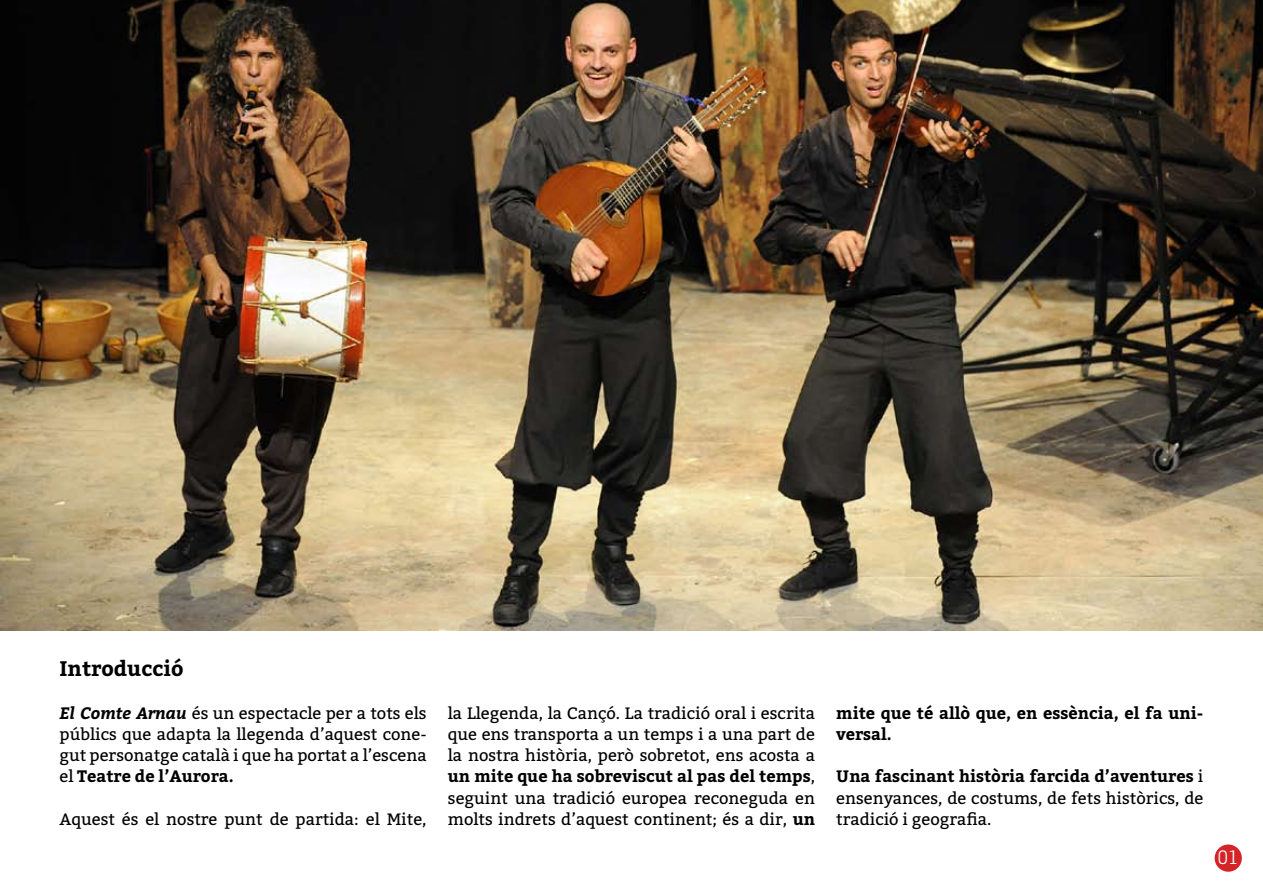
<style>
.page{position:relative;width:1263px;height:893px;background:#fff}
.page>*{position:absolute;margin:0;border:0;box-sizing:border-box;transform-origin:0 0}
.t1{font:700 21px "Bitter";color:#000}
.t2{font:18px "Apex Sans Book T";color:#fff}
.t3{font:16.5px/21.3px "Bitter";color:#000;text-align:justify}
.t4{font:700 16.5px/21.3px "Bitter";color:#000}
.s1{font-weight:700;font-style:italic}
.s2{font-weight:700}
</style>
<div class="page">
<img style="left:0;top:0;width:1263px;height:631px">
<div style="left:1215px;top:844px;width:27px;height:28px;background:#d42428;border-radius:50%"></div>
<p class="t1" style="left:60px;top:652px;width:125px">Introducció</p>
<p class="t3" style="left:60px;top:702px;width:369px"><span class="s1">El Comte Arnau</span> és un espectacle per a tots els públics que adapta la llegenda d’aquest cone&shy;gut personatge català i que ha portat a l’escena el <span class="s2">Teatre de l’Aurora.</span></p>
<p class="t3" style="left:60px;top:808px;width:369px">Aquest és el nostre punt de partida: el Mite,</p>
<p class="t3" style="left:448px;top:702px;width:369px">la Llegenda, la Cançó. La tradició oral i escrita que ens transporta a un temps i a una part de la nostra història, però sobretot, ens acosta a <span class="s2">un mite que ha sobreviscut al pas del temps</span>, seguint una tradició europea reconeguda en molts indrets d’aquest continent; és a dir, <span class="s2">un</span></p>
<p class="t4" style="left:836px;top:702px;width:369px">mite que té allò que, en essència, el fa uni&shy;versal.</p>
<p class="t3" style="left:836px;top:765px;width:369px"><span class="s2">Una fascinant història farcida d’aventures</span> i ensenyances, de costums, de fets històrics, de tradició i geografia.</p>
<p class="t2" style="left:1217px;top:846px;width:23px">01</p>
</div>
